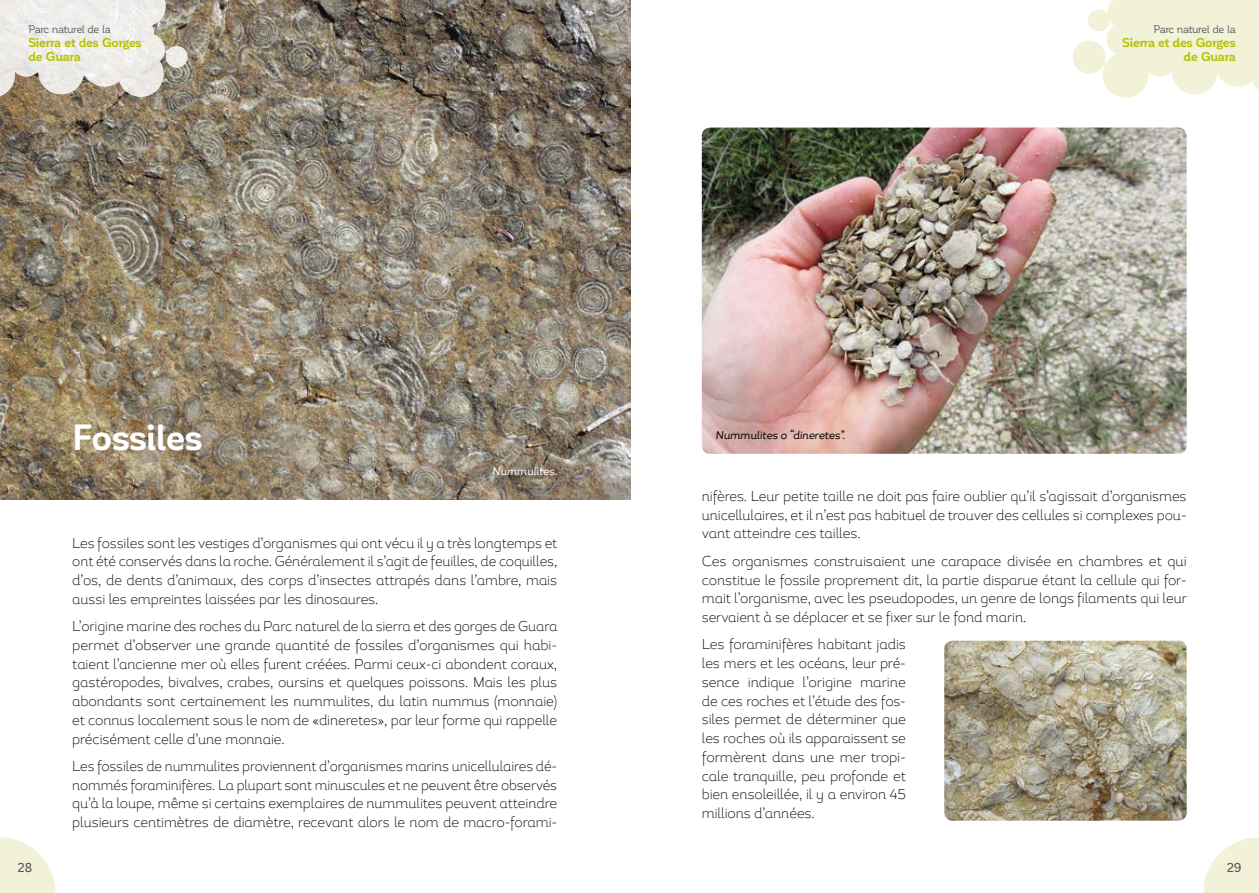
<style>
.page{position:relative;width:1259px;height:893px;background:#fff}
.page>*{position:absolute;margin:0;border:0;box-sizing:border-box;transform-origin:0 0}
.t1{font:700 36px "Corporative Soft";letter-spacing:-.03em;color:#fff}
.t2{font:200 14.25px/18.8px "Magallanes";letter-spacing:-.01em;color:#000;text-align:justify;scale:.94 1}
.t3{font:200 14.25px/18.8px "Magallanes";letter-spacing:-.01em;color:#000;text-align:justify;scale:.96 1}
.t4{font:200 14.25px/18.8px "Magallanes";letter-spacing:-.01em;color:#000;text-align:justify}
.t5{font:200 14.25px/18.8px "Magallanes";letter-spacing:-.01em;color:#000;text-align:justify;scale:.95 1}
.t6{font:700 12.75px/13.8px "Corporative Soft";letter-spacing:-.025em;color:#b7c200}
.t7{font:500 12.75px "Corporative Soft";color:#575756}
.t8{font:italic 11.25px "Magallanes";letter-spacing:-.01em;color:#000;scale:.95 1}
.t9{font:italic 11.25px "Magallanes";letter-spacing:-.01em;color:#fff;scale:.95 1}
.t10{font:10.8px "Corporative Soft";letter-spacing:-.045em;color:#575756}
</style>
<div class="page">
<img style="left:0;top:0;width:630px;height:500px">
<img style="left:702px;top:128px;width:484px;height:326px">
<svg style="left:1072px;top:0;width:187px;height:98px"></svg>
<svg style="left:0;top:0;width:188px;height:98px;background:#dad6cf"></svg>
<svg style="left:1203px;top:837px;width:56px;height:56px"></svg>
<svg style="left:0;top:837px;width:55px;height:56px"></svg>
<img style="left:944px;top:641px;width:242px;height:180px">
<p class="t10" style="left:28px;top:23px;width:84px">Parc naturel de la</p>
<p class="t6" style="left:28px;top:36px;width:115px">Sierra et des Gorges de Guara</p>
<p class="t10" style="left:1153px;top:24px;width:84px">Parc naturel de la</p>
<p class="t6" style="left:1122px;top:36px;width:115px;text-align:right">Sierra et des Gorges de Guara</p>
<h1 class="t1" style="left:72px;top:417px;width:132px">Fossiles</h1>
<p class="t9" style="left:492px;top:464px;width:70px">Nummulites.</p>
<p class="t2" style="left:72px;top:533px;width:517px">Les fossiles sont les vestiges d’organismes qui ont vécu il y a très longtemps et ont été conservés dans la roche. Généralement il s’agit de feuilles, de coquilles, d’os, de dents d’animaux, des corps d’insectes attrapés dans l’ambre, mais aussi les empreintes laissées par les dinosaures.</p>
<p class="t2" style="left:72px;top:617px;width:517px">L’origine marine des roches du Parc naturel de la sierra et des gorges de Guara permet d’observer une grande quantité de fossiles d’organismes qui habi&shy;taient l’ancienne mer où elles furent créées. Parmi ceux-ci abondent coraux, gastéropodes, bivalves, crabes, oursins et quelques poissons. Mais les plus abondants sont certainement les nummulites, du latin nummus (monnaie) et connus localement sous le nom de «dineretes», par leur forme qui rappelle précisément celle d’une monnaie.</p>
<p class="t2" style="left:72px;top:757px;width:517px">Les fossiles de nummulites proviennent d’organismes marins unicellulaires dé&shy;nommés foraminifères. La plupart sont minuscules et ne peuvent être observés qu’à la loupe, même si certains exemplaires de nummulites peuvent atteindre plusieurs centimètres de diamètre, recevant alors le nom de macro-forami-</p>
<p class="t8" style="left:715px;top:428px;width:138px">Nummulites o “dineretes”.</p>
<p class="t5" style="left:702px;top:487px;width:512px">nifères. Leur petite taille ne doit pas faire oublier qu’il s’agissait d’organismes unicellulaires, et il n’est pas habituel de trouver des cellules si complexes pou&shy;vant atteindre ces tailles.</p>
<p class="t4" style="left:702px;top:552px;width:487px">Ces organismes construisaient une carapace divisée en chambres et qui constitue le fossile proprement dit, la partie disparue étant la cellule qui for&shy;mait l’organisme, avec les pseudopodes, un genre de longs filaments qui leur servaient à se déplacer et se fixer sur le fond marin.</p>
<p class="t3" style="left:702px;top:635px;width:214px">Les foraminifères habitant jadis les mers et les océans, leur pré&shy;sence indique l’origine marine de ces roches et l’étude des fos&shy;siles permet de déterminer que les roches où ils apparaissent se formèrent dans une mer tropi&shy;cale tranquille, peu profonde et bien ensoleillée, il y a environ 45 millions d’années.</p>
<p class="t7" style="left:18px;top:861px;width:16px">28</p>
<p class="t7" style="left:1227px;top:861px;width:16px">29</p>
</div>
